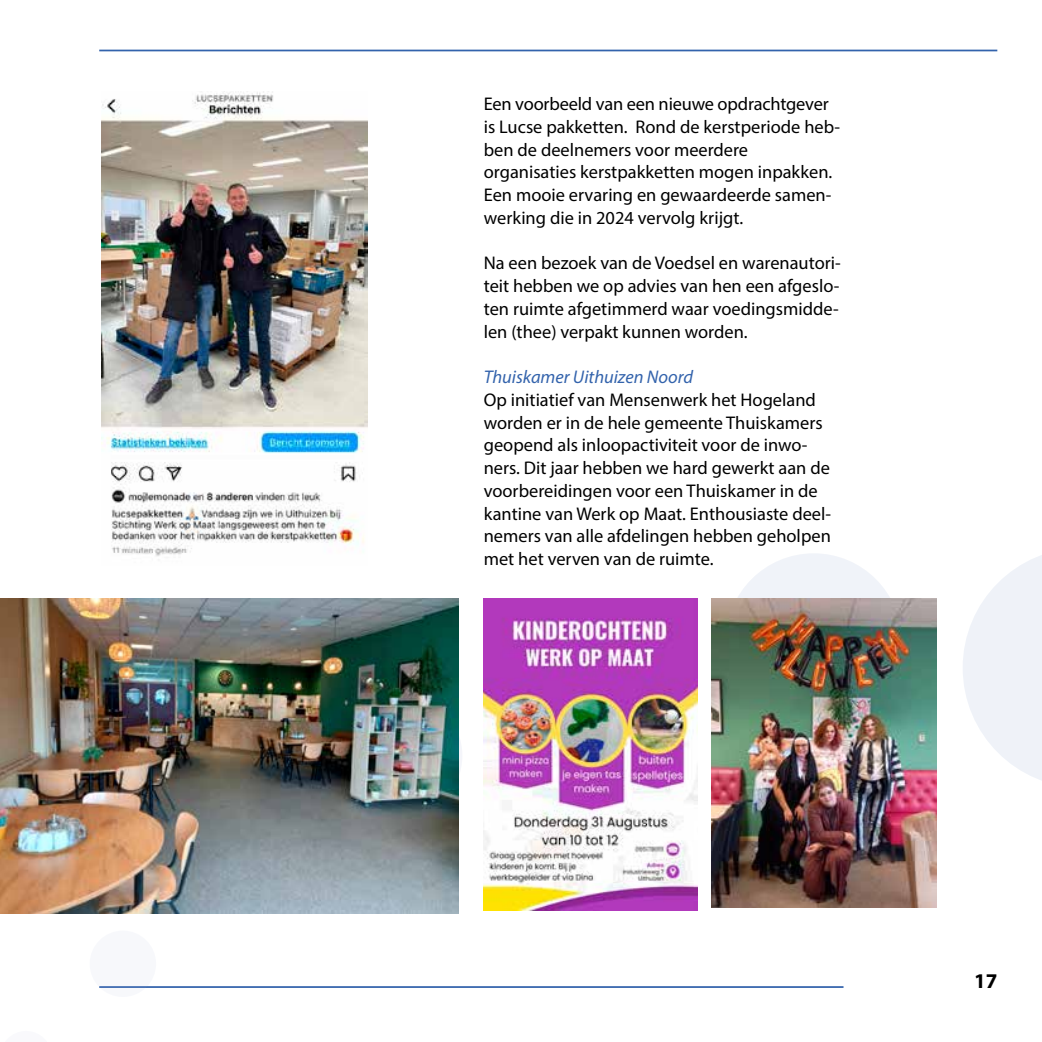
<style>
.page{position:relative;width:1042px;height:1042px;background:#fff}
.page>*{position:absolute;margin:0;border:0;box-sizing:border-box;transform-origin:0 0}
.t1{font:700 21px "Myriad Pro";color:#000}
.t2{font:18.38px/22.8px "Myriad Pro";color:#000}
.t3{font:italic 18.38px "Myriad Pro";color:#3363ac}
</style>
<div class="page">
<hr style="left:99px;top:50px;width:898px;height:1px;background:#3363ac">
<hr style="left:99px;top:986px;width:744px;height:2px;background:#3363ac">
<svg style="left:963px;top:555px;width:79px;height:225px"></svg>
<div style="left:726px;top:553px;width:175px;height:176px;background:#f0f3f9;border-radius:50%"></div>
<div style="left:90px;top:930px;width:66px;height:67px;background:#f7f8fb;border-radius:50%"></div>
<img style="left:102px;top:91px;width:265px;height:465px">
<img style="left:484px;top:599px;width:213px;height:311px">
<img style="left:711px;top:599px;width:225px;height:308px">
<img style="left:0;top:599px;width:459px;height:315px">
<p class="t2" style="left:484px;top:92px;width:358px">Een voorbeeld van een nieuwe opdrachtgever is Lucse pakketten. Rond de kerstperiode heb&shy;ben de deelnemers voor meerdere organisaties kerstpakketten mogen inpakken.<br>Een mooie ervaring en gewaardeerde samen&shy;werking die in 2024 vervolg krijgt.</p>
<p class="t2" style="left:484px;top:251px;width:358px;text-align:justify">Na een bezoek van de Voedsel en warenautori&shy;teit hebben we op advies van hen een afgeslo&shy;ten ruimte afgetimmerd waar voedingsmidde&shy;len (thee) verpakt kunnen worden.</p>
<p class="t3" style="left:484px;top:365px;width:211px">Thuiskamer Uithuizen Noord</p>
<p class="t2" style="left:484px;top:388px;width:349px">Op initiatief van Mensenwerk het Hogeland worden er in de hele gemeente Thuiskamers geopend als inloopactiviteit voor de inwo&shy;ners. Dit jaar hebben we hard gewerkt aan de voorbereidingen voor een Thuiskamer in de kantine van Werk op Maat. Enthousiaste deel&shy;nemers van alle afdelingen hebben geholpen met het verven van de ruimte.</p>
<p class="t1" style="left:974px;top:967px;width:25px">17</p>
</div>
